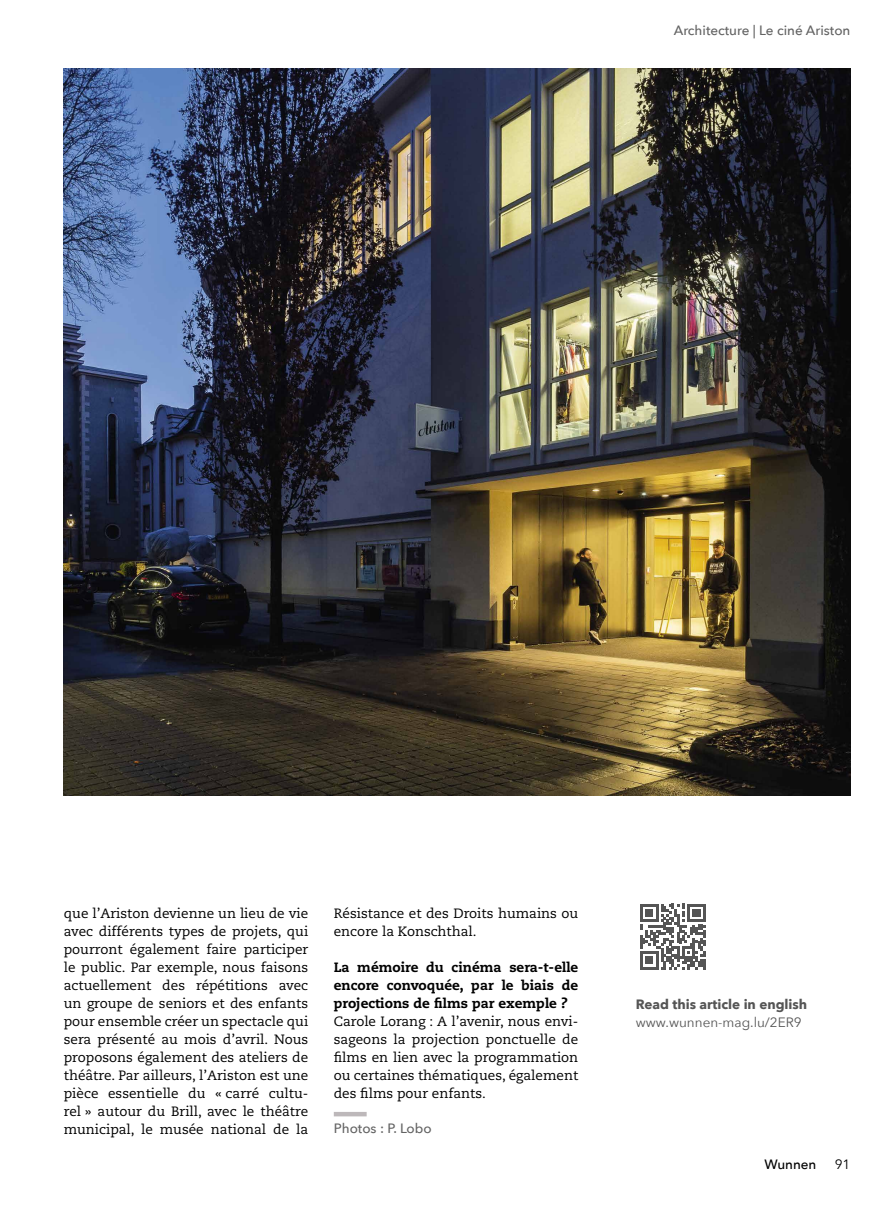
<style>
.page{position:relative;width:893px;height:1208px;background:#fff}
.page>*{position:absolute;margin:0;border:0;box-sizing:border-box;transform-origin:0 0}
.t1{font:13.5px/18px "Caecilia LT Std";color:#000;text-align:justify}
.t2{font:800 13.5px/18px "Caecilia LT Std";color:#000;text-align:justify}
.t3{font:500 13.5px "Avenir Next";color:#636363}
.t4{font:700 13.5px "Avenir Next";color:#555}
.t5{font:13.5px "Avenir Next";color:#555}
.t6{font:500 13.5px "Avenir Next";letter-spacing:-.005em;color:#000}
.t7{font:13.5px "Avenir Next";color:#000}
</style>
<div class="page">
<img style="left:64px;top:68px;width:786px;height:727px">
<div style="left:334px;top:1111px;width:33px;height:5px;background:#bdb8ba"></div>
<svg style="left:640px;top:903px;width:66px;height:66px"></svg>
<p class="t3" style="left:674px;top:19px;width:178px">Architecture | Le ciné Ariston</p>
<p class="t1" style="left:64px;top:905px;width:246px">que l’Ariston devienne un lieu de vie avec différents types de projets, qui pourront également faire participer le public. Par exemple, nous faisons actuellement des répétitions avec un groupe de seniors et des enfants pour ensemble créer un spectacle qui sera présenté au mois d’avril. Nous proposons également des ateliers de théâtre. Par ailleurs, l’Ariston est une pièce essentielle du « carré cultu&shy;rel » autour du Brill, avec le théâtre municipal, le musée national de la</p>
<p class="t1" style="left:334px;top:905px;width:246px">Résistance et des Droits humains ou encore la Konschthal.</p>
<p class="t2" style="left:334px;top:958px;width:246px">La mémoire du cinéma sera-t-elle encore convoquée, par le biais de projections de films par exemple ?</p>
<p class="t1" style="left:334px;top:1013px;width:246px">Carole Lorang : A l’avenir, nous envi&shy;sageons la projection ponctuelle de films en lien avec la programmation ou certaines thématiques, également des films pour enfants.</p>
<p class="t3" style="left:334px;top:1116px;width:99px">Photos : P. Lobo</p>
<p class="t4" style="left:636px;top:993px;width:173px">Read this article in english</p>
<p class="t5" style="left:636px;top:1011px;width:167px">www.wunnen-mag.lu/2ER9</p>
<p class="t6" style="left:764px;top:1153px;width:53px">Wunnen</p>
<p class="t7" style="left:835px;top:1153px;width:17px">91</p>
</div>
